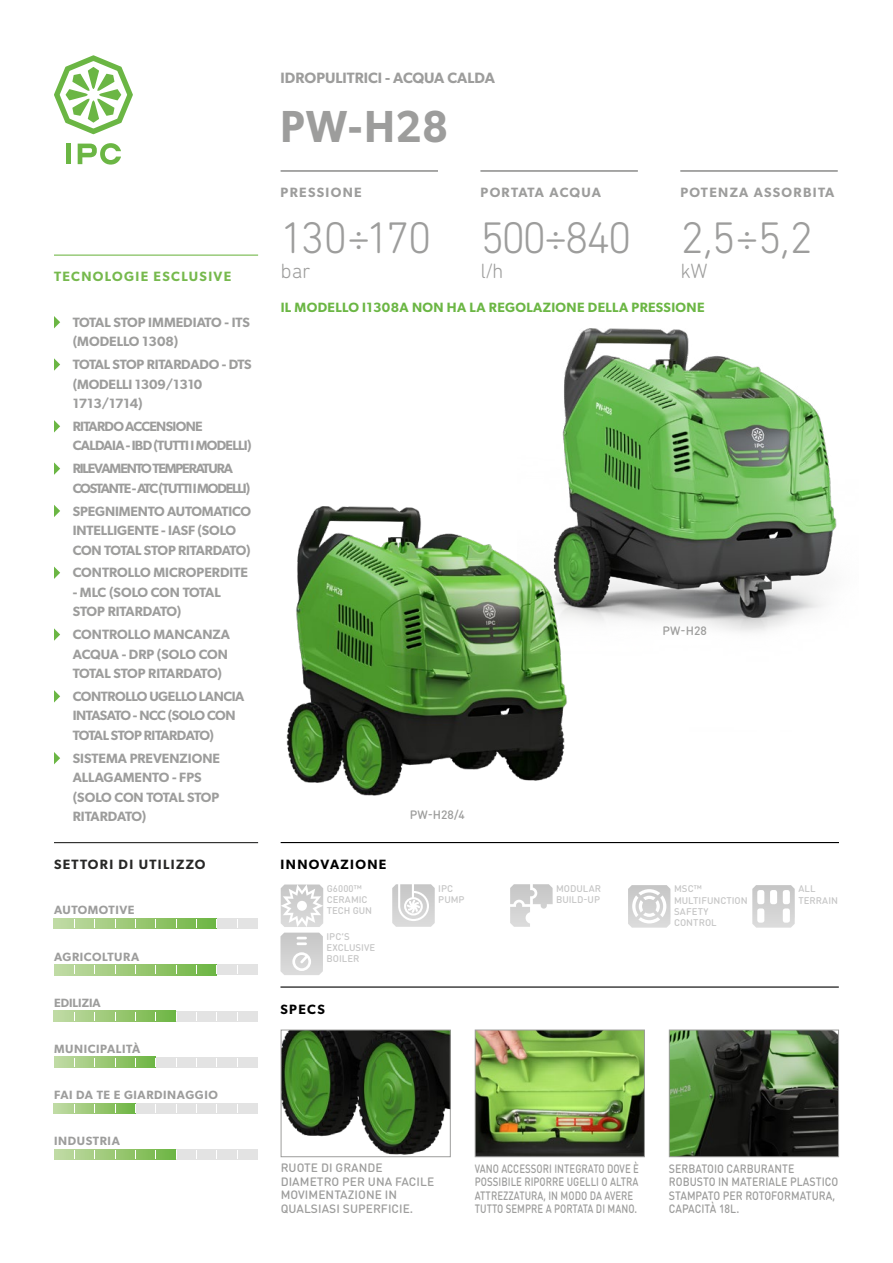
<style>
.page{position:relative;width:893px;height:1263px;background:#fff}
.page>*{position:absolute;margin:0;border:0;box-sizing:border-box;transform-origin:0 0}
.t1{font:300 45px "DIN Next Rounded LT Pro";letter-spacing:-.06em;color:#9d9d9c}
.t2{font:600 45px "Gibson";color:#9d9d9c;scale:.93 1}
.t3{font:300 21px "DIN Next Rounded LT Pro";color:#9d9d9c}
.t4{font:600 15px "Gibson";color:#9d9d9c}
.t5{font:600 13.5px/19.5px "Gibson";letter-spacing:-.01em;color:#9d9d9c}
.t6{font:600 13.5px/19.5px "Gibson";letter-spacing:-.03em;color:#9d9d9c}
.t7{font:600 13.5px/19.5px "Gibson";letter-spacing:-.08em;color:#9d9d9c}
.t8{font:600 13.5px "Gibson";letter-spacing:.025em;color:#6bb644}
.t9{font:600 13.5px/19.5px "Gibson";letter-spacing:-.05em;color:#9d9d9c}
.t10{font:600 13.5px "Gibson";letter-spacing:.1em;color:#9d9d9c}
.t11{font:600 13.5px "Gibson";letter-spacing:.1em;color:#76b94d}
.t12{font:600 13.5px "Gibson";letter-spacing:.1em;color:#282827}
.t13{font:600 13.5px "Gibson";letter-spacing:.1em;color:#000}
.t14{font:600 13.5px "Gibson";letter-spacing:.08em;color:#9d9d9c}
.t15{font:500 12px/13.5px "DIN Round Pro";letter-spacing:.005em;color:#9d9d9c;scale:.8 1}
.t16{font:500 12px/13.5px "DIN Round Pro";letter-spacing:.005em;color:#9d9d9c}
.t17{font:500 12px/13.5px "DIN Round Pro";letter-spacing:.005em;color:#9d9d9c;scale:.88 1}
.t18{font:600 12px "Gibson";letter-spacing:.05em;color:#9d9d9c}
.t19{font:600 12px "Gibson";color:#9d9d9c}
.t20{font:500 9.6px/11.2px "DIN Round Pro";color:#c6c6c6}
</style>
<div class="page">
<img style="left:562px;top:329px;width:275px;height:297px">
<img style="left:280px;top:506px;width:501px;height:338px">
<div style="left:54px;top:1149px;width:204px;height:11px;background:#e3e3e3"></div>
<svg style="left:55px;top:1149px;width:121px;height:11px"></svg>
<img style="left:671px;top:1032px;width:166px;height:123px">
<div style="left:669px;top:1030px;width:170px;height:127px;border:1px solid #9d9d9c"></div>
<img style="left:283px;top:1032px;width:166px;height:123px">
<div style="left:281px;top:1030px;width:170px;height:127px;border:1px solid #9d9d9c"></div>
<img style="left:477px;top:1032px;width:166px;height:123px">
<div style="left:475px;top:1030px;width:170px;height:127px;border:1px solid #9d9d9c"></div>
<hr style="left:281px;top:170px;width:157px;height:1px;background:#9d9d9c">
<hr style="left:480px;top:170px;width:158px;height:1px;background:#9d9d9c">
<hr style="left:680px;top:170px;width:158px;height:1px;background:#9d9d9c">
<hr style="left:281px;top:171px;width:157px;height:1px;background:#9d9d9c">
<hr style="left:480px;top:171px;width:158px;height:1px;background:#9d9d9c">
<hr style="left:680px;top:171px;width:158px;height:1px;background:#9d9d9c">
<hr style="left:281px;top:842px;width:558px;height:1px;background:#000">
<hr style="left:280px;top:986px;width:559px;height:2px;background:#000">
<hr style="left:54px;top:255px;width:204px;height:1px;background:#76b94d">
<svg style="left:54px;top:316px;width:6px;height:12px"></svg>
<svg style="left:54px;top:358px;width:6px;height:13px"></svg>
<svg style="left:54px;top:420px;width:6px;height:12px"></svg>
<svg style="left:54px;top:462px;width:6px;height:13px"></svg>
<svg style="left:54px;top:505px;width:6px;height:12px"></svg>
<svg style="left:54px;top:566px;width:6px;height:13px"></svg>
<svg style="left:54px;top:628px;width:6px;height:13px"></svg>
<svg style="left:54px;top:690px;width:6px;height:12px"></svg>
<svg style="left:54px;top:752px;width:6px;height:12px"></svg>
<div style="left:54px;top:1103px;width:204px;height:11px;background:#e3e3e3"></div>
<svg style="left:54px;top:1103px;width:81px;height:11px"></svg>
<div style="left:54px;top:1057px;width:204px;height:10px;background:#e3e3e3"></div>
<svg style="left:54px;top:1057px;width:102px;height:10px"></svg>
<div style="left:54px;top:918px;width:204px;height:11px;background:#e3e3e3"></div>
<svg style="left:54px;top:918px;width:163px;height:11px;background:#9dca79"></svg>
<div style="left:54px;top:1011px;width:204px;height:10px;background:#e3e3e3"></div>
<svg style="left:54px;top:1011px;width:122px;height:10px"></svg>
<div style="left:54px;top:964px;width:204px;height:11px;background:#e3e3e3"></div>
<svg style="left:54px;top:964px;width:163px;height:11px;background:#9dca79"></svg>
<hr style="left:54px;top:842px;width:204px;height:1px;background:#282827">
<svg style="left:628px;top:885px;width:43px;height:43px"></svg>
<svg style="left:752px;top:885px;width:43px;height:43px"></svg>
<svg style="left:280px;top:933px;width:43px;height:42px;background:#d7d7d7"></svg>
<svg style="left:281px;top:884px;width:42px;height:43px"></svg>
<svg style="left:510px;top:884px;width:43px;height:43px"></svg>
<svg style="left:392px;top:884px;width:43px;height:43px"></svg>
<div style="left:66px;top:144px;width:5px;height:20px;background:#6bb644"></div>
<svg style="left:78px;top:143px;width:43px;height:22px"></svg>
<svg style="left:54px;top:55px;width:79px;height:79px"></svg>
<p class="t11" style="left:54px;top:268px;width:179px">TECNOLOGIE ESCLUSIVE</p>
<p class="t5" style="left:73px;top:312px;width:179px">TOTAL STOP IMMEDIATO - ITS (MODELLO 1308)</p>
<p class="t5" style="left:73px;top:354px;width:180px">TOTAL STOP RITARDADO - DTS (MODELLI 1309/1310<br>1713/1714)</p>
<p class="t9" style="left:73px;top:416px;width:180px">RITARDO ACCENSIONE<br>CALDAIA - IBD (TUTTI I MODELLI)</p>
<p class="t7" style="left:73px;top:458px;width:179px">RILEVAMENTO TEMPERATURA<br>COSTANTE - ATC (TUTTI I MODELLI)</p>
<p class="t5" style="left:73px;top:501px;width:180px">SPEGNIMENTO AUTOMATICO<br>INTELLIGENTE - IASF (SOLO<br>CON TOTAL STOP RITARDATO)</p>
<p class="t5" style="left:73px;top:563px;width:177px">CONTROLLO MICROPERDITE</p>
<p class="t5" style="left:73px;top:582px;width:149px">- MLC (SOLO CON TOTAL<br>STOP RITARDATO)</p>
<p class="t5" style="left:73px;top:624px;width:159px">CONTROLLO MANCANZA<br>ACQUA - DRP (SOLO CON<br>TOTAL STOP RITARDATO)</p>
<p class="t6" style="left:73px;top:686px;width:173px">CONTROLLO UGELLO LANCIA<br>INTASATO - NCC (SOLO CON<br>TOTAL STOP RITARDATO)</p>
<p class="t5" style="left:73px;top:748px;width:149px">SISTEMA PREVENZIONE<br>ALLAGAMENTO - FPS (SOLO CON TOTAL STOP<br>RITARDATO)</p>
<p class="t12" style="left:54px;top:856px;width:153px">SETTORI DI UTILIZZO</p>
<p class="t18" style="left:54px;top:903px;width:82px">AUTOMOTIVE</p>
<p class="t18" style="left:54px;top:949px;width:87px">AGRICOLTURA</p>
<p class="t19" style="left:54px;top:995px;width:48px">EDILIZIA</p>
<p class="t18" style="left:54px;top:1041px;width:88px">MUNICIPALITÀ</p>
<p class="t18" style="left:54px;top:1088px;width:165px">FAI DA TE E GIARDINAGGIO</p>
<p class="t18" style="left:54px;top:1134px;width:67px">INDUSTRIA</p>
<p class="t4" style="left:281px;top:69px;width:216px">IDROPULITRICI - ACQUA CALDA</p>
<h1 class="t2" style="left:281px;top:100px;width:182px">PW-H28</h1>
<p class="t10" style="left:281px;top:185px;width:83px">PRESSIONE</p>
<p class="t14" style="left:480px;top:185px;width:122px">PORTATA ACQUA</p>
<p class="t10" style="left:680px;top:185px;width:156px">POTENZA ASSORBITA</p>
<h1 class="t1" style="left:281px;top:212px;width:153px">130÷170</h1>
<h2 class="t3" style="left:281px;top:259px;width:31px">bar</h2>
<h1 class="t1" style="left:480px;top:212px;width:153px">500÷840</h1>
<h2 class="t3" style="left:480px;top:259px;width:25px">l/h</h2>
<h1 class="t1" style="left:680px;top:212px;width:134px">2,5÷5,2</h1>
<h2 class="t3" style="left:680px;top:259px;width:29px">kW</h2>
<p class="t8" style="left:281px;top:300px;width:425px">IL MODELLO I1308A NON HA LA REGOLAZIONE DELLA PRESSIONE</p>
<p class="t16" style="left:663px;top:623px;width:46px">PW-H28</p>
<p class="t13" style="left:281px;top:856px;width:107px">INNOVAZIONE</p>
<p class="t16" style="left:410px;top:808px;width:57px">PW-H28/4</p>
<p class="t20" style="left:327px;top:882px;width:47px">G6000™<br>CERAMIC<br>TECH GUN</p>
<p class="t20" style="left:556px;top:882px;width:46px">MODULAR<br>BUILD-UP</p>
<p class="t20" style="left:438px;top:882px;width:28px">IPC<br>PUMP</p>
<p class="t20" style="left:327px;top:930px;width:50px">IPC’S<br>EXCLUSIVE<br>BOILER</p>
<p class="t13" style="left:280px;top:1001px;width:46px">SPECS</p>
<p class="t20" style="left:674px;top:883px;width:75px">MSC™<br>MULTIFUNCTION<br>SAFETY<br>CONTROL</p>
<p class="t20" style="left:798px;top:883px;width:41px">ALL<br>TERRAIN</p>
<p class="t16" style="left:281px;top:1161px;width:155px">RUOTE DI GRANDE<br>DIAMETRO PER UNA FACILE<br>MOVIMENTAZIONE IN<br>QUALSIASI SUPERFICIE.</p>
<p class="t15" style="left:475px;top:1161px;width:207px">VANO ACCESSORI INTEGRATO DOVE È<br>POSSIBILE RIPORRE UGELLI O ALTRA<br>ATTREZZATURA, IN MODO DA AVERE<br>TUTTO SEMPRE A PORTATA DI MANO.</p>
<p class="t17" style="left:669px;top:1161px;width:194px">SERBATOIO CARBURANTE<br>ROBUSTO IN MATERIALE PLASTICO<br>STAMPATO PER ROTOFORMATURA,<br>CAPACITÀ 18L.</p>
</div>
